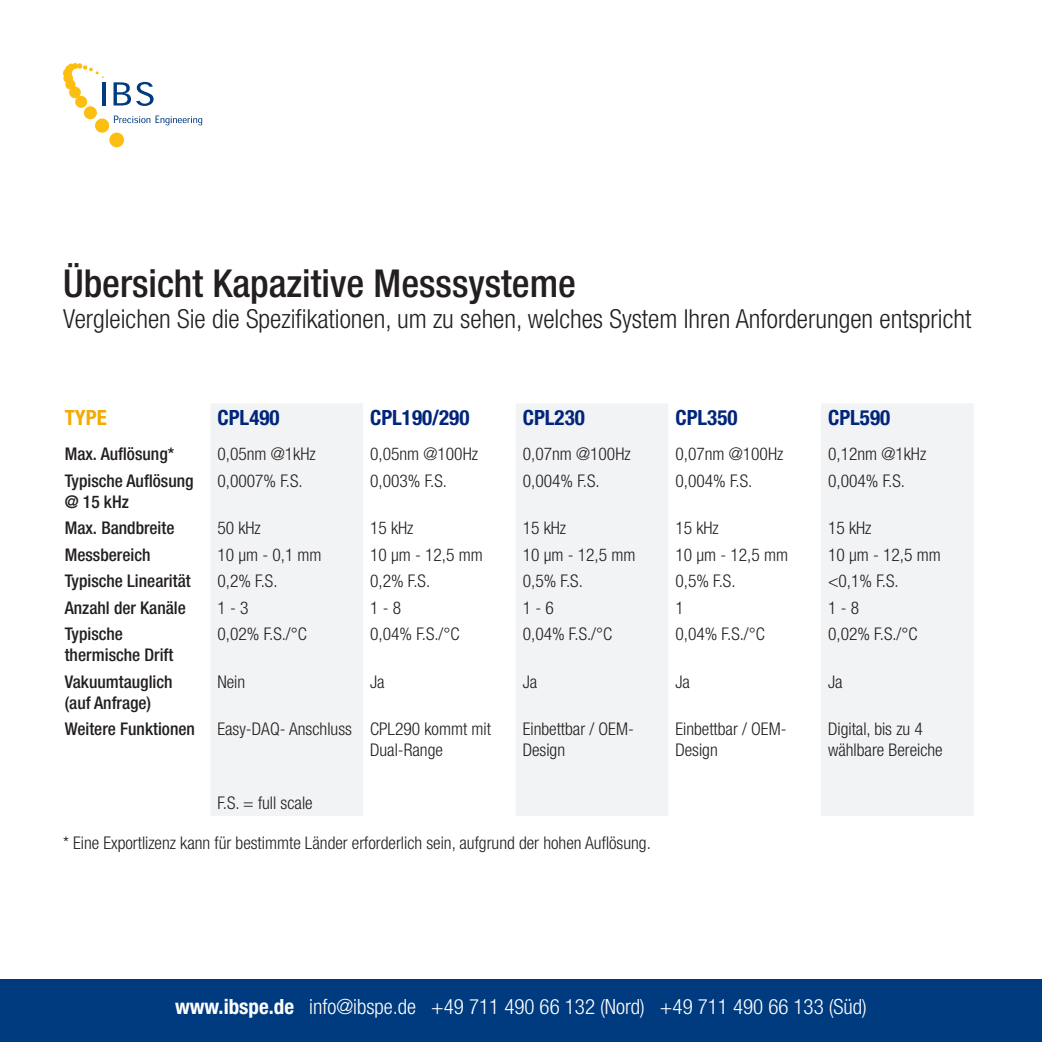
<style>
.page{position:relative;width:1042px;height:1042px;background:#fff}
.page>*{position:absolute;margin:0;border:0;box-sizing:border-box;transform-origin:0 0}
.t1{font:500 condensed 38.5px "Helvetica Neue LT Std";color:#231f20}
.t2{font:300 condensed 26.25px "Helvetica Neue LT Std";color:#231f20}
.t3{font:300 condensed 21px "Helvetica Neue LT Std";color:#fff}
.t4{font:700 condensed 21px "Helvetica Neue LT Std";color:#00257b}
.t5{font:700 condensed 21px "Helvetica Neue LT Std";color:#f4aa00}
.t6{font:300 condensed 17.5px/21px "Helvetica Neue LT Std";color:#231f20}
.t7{font:500 condensed 17.5px/21px "Helvetica Neue LT Std";color:#231f20}
.s1{font-weight:700}
</style>
<div class="page">
<div style="left:211px;top:404px;width:152px;height:412px;background:#f2f3f4"></div>
<div style="left:516px;top:404px;width:152px;height:412px;background:#f2f3f4"></div>
<div style="left:821px;top:404px;width:152px;height:412px;background:#f2f3f4"></div>
<div style="left:0;top:979px;width:1042px;height:63px;background:#013b7f"></div>
<hr style="left:102px;top:82px;width:4px;height:23px;background:#013b7f">
<svg style="left:114px;top:82px;width:40px;height:24px"></svg>
<div style="left:109px;top:133px;width:15px;height:14px;background:#fdbe12;border-radius:50%"></div>
<div style="left:95px;top:119px;width:14px;height:14px;background:#fdbe12;border-radius:50%"></div>
<div style="left:84px;top:106px;width:13px;height:13px;background:#fdbe12;border-radius:50%"></div>
<div style="left:75px;top:96px;width:12px;height:12px;background:#fdbe12;border-radius:50%"></div>
<div style="left:69px;top:87px;width:12px;height:11px;background:#fdbe12;border-radius:50%"></div>
<div style="left:65px;top:79px;width:11px;height:11px;background:#fdbe12;border-radius:50%"></div>
<div style="left:63px;top:73px;width:10px;height:10px;background:#fdbe12;border-radius:50%"></div>
<div style="left:63px;top:69px;width:9px;height:9px;background:#fdbe12;border-radius:50%"></div>
<div style="left:65px;top:65px;width:8px;height:8px;background:#fdbe12;border-radius:50%"></div>
<div style="left:68px;top:64px;width:7px;height:7px;background:#fdbe12;border-radius:50%"></div>
<svg style="left:72px;top:63px;width:32px;height:15px"></svg>
<svg style="left:114px;top:116px;width:88px;height:9px"></svg>
<p class="t1" style="left:63px;top:260px;width:514px">Übersicht Kapazitive Messsysteme</p>
<p class="t2" style="left:63px;top:304px;width:910px">Vergleichen Sie die Spezifikationen, um zu sehen, welches System Ihren Anforderungen entspricht</p>
<p class="t5" style="left:65px;top:405px;width:43px">TYPE</p>
<p class="t4" style="left:217px;top:405px;width:64px">CPL490</p>
<p class="t4" style="left:370px;top:405px;width:101px">CPL190/290</p>
<p class="t4" style="left:523px;top:405px;width:64px">CPL230</p>
<p class="t4" style="left:675px;top:405px;width:64px">CPL350</p>
<p class="t4" style="left:828px;top:405px;width:64px">CPL590</p>
<p class="t7" style="left:65px;top:443px;width:111px">Max. Auflösung*</p>
<p class="t6" style="left:217px;top:443px;width:100px">0,05nm @1kHz</p>
<p class="t6" style="left:370px;top:443px;width:109px">0,05nm @100Hz</p>
<p class="t6" style="left:523px;top:443px;width:109px">0,07nm @100Hz</p>
<p class="t6" style="left:675px;top:443px;width:109px">0,07nm @100Hz</p>
<p class="t6" style="left:828px;top:443px;width:100px">0,12nm @1kHz</p>
<p class="t7" style="left:65px;top:470px;width:130px">Typische Auflösung @ 15 kHz</p>
<p class="t6" style="left:217px;top:470px;width:87px">0,0007% F.S.</p>
<p class="t6" style="left:370px;top:470px;width:78px">0,003% F.S.</p>
<p class="t6" style="left:523px;top:470px;width:78px">0,004% F.S.</p>
<p class="t6" style="left:675px;top:470px;width:78px">0,004% F.S.</p>
<p class="t6" style="left:828px;top:470px;width:78px">0,004% F.S.</p>
<p class="t7" style="left:65px;top:517px;width:111px">Max. Bandbreite</p>
<p class="t6" style="left:217px;top:517px;width:45px">50 kHz</p>
<p class="t6" style="left:370px;top:517px;width:45px">15 kHz</p>
<p class="t6" style="left:523px;top:517px;width:45px">15 kHz</p>
<p class="t6" style="left:675px;top:517px;width:45px">15 kHz</p>
<p class="t6" style="left:828px;top:517px;width:45px">15 kHz</p>
<p class="t7" style="left:65px;top:544px;width:87px">Messbereich</p>
<p class="t6" style="left:217px;top:544px;width:106px">10 μm - 0,1 mm</p>
<p class="t6" style="left:370px;top:544px;width:114px">10 μm - 12,5 mm</p>
<p class="t6" style="left:523px;top:544px;width:114px">10 μm - 12,5 mm</p>
<p class="t6" style="left:675px;top:544px;width:114px">10 μm - 12,5 mm</p>
<p class="t6" style="left:828px;top:544px;width:114px">10 μm - 12,5 mm</p>
<p class="t7" style="left:65px;top:570px;width:127px">Typische Linearität</p>
<p class="t6" style="left:217px;top:570px;width:62px">0,2% F.S.</p>
<p class="t6" style="left:370px;top:570px;width:62px">0,2% F.S.</p>
<p class="t6" style="left:523px;top:570px;width:62px">0,5% F.S.</p>
<p class="t6" style="left:675px;top:570px;width:62px">0,5% F.S.</p>
<p class="t6" style="left:828px;top:570px;width:72px">&lt;0,1% F.S.</p>
<p class="t7" style="left:65px;top:597px;width:123px">Anzahl der Kanäle</p>
<p class="t6" style="left:217px;top:597px;width:33px">1 - 3</p>
<p class="t6" style="left:370px;top:597px;width:33px">1 - 8</p>
<p class="t6" style="left:523px;top:597px;width:33px">1 - 6</p>
<p class="t6" style="left:675px;top:597px;width:10px">1</p>
<p class="t6" style="left:828px;top:597px;width:33px">1 - 8</p>
<p class="t7" style="left:65px;top:623px;width:60px">Typische</p>
<p class="t7" style="left:65px;top:644px;width:110px">thermische Drift</p>
<p class="t6" style="left:217px;top:623px;width:91px">0,02% F.S./°C</p>
<p class="t6" style="left:370px;top:623px;width:91px">0,04% F.S./°C</p>
<p class="t6" style="left:523px;top:623px;width:91px">0,04% F.S./°C</p>
<p class="t6" style="left:675px;top:623px;width:91px">0,04% F.S./°C</p>
<p class="t6" style="left:828px;top:623px;width:91px">0,02% F.S./°C</p>
<p class="t7" style="left:65px;top:670px;width:109px">Vakuumtauglich</p>
<p class="t7" style="left:65px;top:691px;width:88px">(auf Anfrage)</p>
<p class="t6" style="left:217px;top:671px;width:29px">Nein</p>
<p class="t6" style="left:370px;top:671px;width:16px">Ja</p>
<p class="t6" style="left:523px;top:671px;width:16px">Ja</p>
<p class="t6" style="left:675px;top:671px;width:16px">Ja</p>
<p class="t6" style="left:828px;top:671px;width:16px">Ja</p>
<p class="t7" style="left:65px;top:718px;width:132px">Weitere Funktionen</p>
<p class="t6" style="left:217px;top:718px;width:136px">Easy-DAQ- Anschluss</p>
<p class="t6" style="left:370px;top:718px;width:122px">CPL290 kommt mit<br>Dual-Range</p>
<p class="t6" style="left:523px;top:718px;width:113px">Einbettbar / OEM-</p>
<p class="t6" style="left:523px;top:739px;width:44px">Design</p>
<p class="t6" style="left:217px;top:792px;width:97px">F.S. = full scale</p>
<p class="t6" style="left:63px;top:832px;width:589px">* Eine Exportlizenz kann für bestimmte Länder erforderlich sein, aufgrund der hohen Auflösung.</p>
<p class="t6" style="left:675px;top:718px;width:113px">Einbettbar / OEM-</p>
<p class="t6" style="left:675px;top:739px;width:44px">Design</p>
<p class="t6" style="left:828px;top:718px;width:96px">Digital, bis zu 4</p>
<p class="t6" style="left:828px;top:739px;width:116px">wählbare Bereiche</p>
<p class="t3" style="left:175px;top:995px;width:693px"><span class="s1">www.ibspe.de</span> info@ibspe.de +49 711 490 66 132 (Nord) +49 711 490 66 133 (Süd)</p>
</div>
